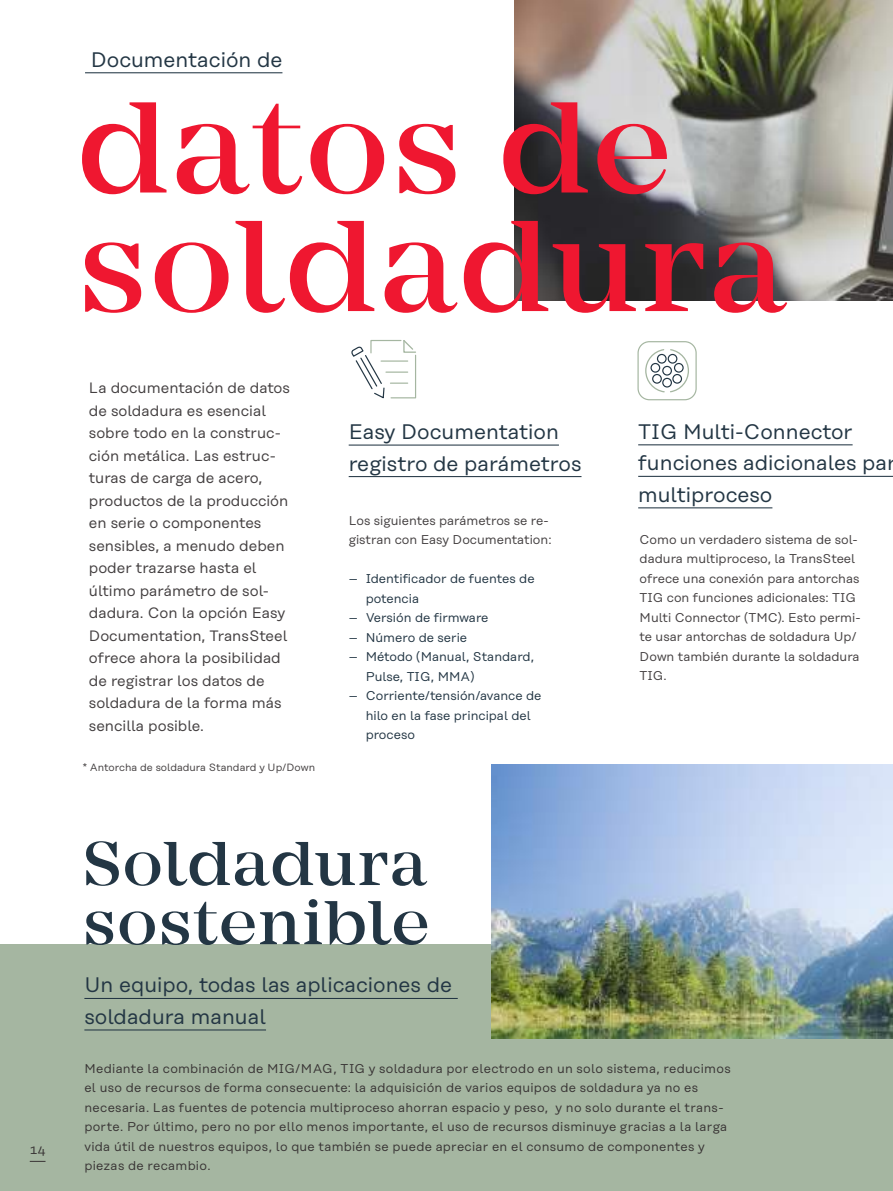
<style>
.page{position:relative;width:893px;height:1191px;background:#fff}
.page>*{position:absolute;margin:0;border:0;box-sizing:border-box;transform-origin:0 0}
.t1{font:500 134.55px/118.5px "Mirador";letter-spacing:.02em;color:#ef1730}
.t2{font:500 64.2px/59.1px "Mirador";letter-spacing:.02em;color:#233644}
.t3{font:21px/31.5px "Rational Text";color:#233644}
.t4{font:15px/22.5px "Rational Text";color:#444041}
.t5{font:12.75px/19.5px "Rational Text";letter-spacing:.02em;color:#393535}
.t6{font:12.75px/19.5px "Rational Text";color:#444041}
.t7{font:12.75px/19.5px "Rational Text";color:#233644}
.t8{font:10.5px "Rational Text";color:#444041}
</style>
<div class="page">
<img style="left:515px;top:0;width:378px;height:301px">
<div style="left:0;top:944px;width:893px;height:247px;background:#a5b6a1"></div>
<hr style="left:349px;top:444px;width:210px;height:1px;background:#233644">
<hr style="left:349px;top:476px;width:232px;height:1px;background:#233644">
<svg style="left:351px;top:340px;width:66px;height:59px"></svg>
<hr style="left:638px;top:444px;width:215px;height:1px;background:#233644">
<hr style="left:638px;top:476px;width:255px;height:1px;background:#233644">
<hr style="left:638px;top:507px;width:134px;height:1px;background:#233644">
<svg style="left:645px;top:349px;width:44px;height:44px"></svg>
<div style="left:637px;top:341px;width:60px;height:59px;border:1px solid #a5b6a1;border-radius:11px"></div>
<hr style="left:85px;top:72px;width:197px;height:1px;background:#233644">
<img style="left:491px;top:765px;width:402px;height:273px">
<hr style="left:84px;top:998px;width:374px;height:1px;background:#233644">
<hr style="left:84px;top:1029px;width:182px;height:1px;background:#233644">
<svg style="left:30px;top:1161px;width:16px;height:1px"></svg>
<p class="t5" style="left:30px;top:1139px;width:17px">14</p>
<h3 class="t3" style="left:91px;top:44px;width:193px">Documentación de</h3>
<h1 class="t1" style="left:78px;top:89px;width:710px">datos de soldadura</h1>
<p class="t4" style="left:89px;top:377px;width:203px">La documentación de datos de soldadura es esencial sobre todo en la construc&shy;ción metálica. Las estruc&shy;turas de carga de acero, productos de la producción en serie o componentes sensibles, a menudo deben poder trazarse hasta el último parámetro de sol&shy;dadura. Con la opción Easy<br>Documentation, TransSteel ofrece ahora la posibilidad de registrar los datos de soldadura de la forma más sencilla posible.</p>
<p class="t8" style="left:83px;top:761px;width:234px">* Antorcha de soldadura Standard y Up/Down</p>
<h3 class="t3" style="left:349px;top:416px;width:234px">Easy Documentation registro de parámetros</h3>
<p class="t6" style="left:349px;top:510px;width:204px">Los siguientes parámetros se re&shy;gistran con Easy Documentation:</p>
<p class="t7" style="left:366px;top:569px;width:170px;text-indent:-17px">– Identificador de fuentes de potencia</p>
<p class="t7" style="left:349px;top:608px;width:141px">– Versión de firmware</p>
<p class="t7" style="left:349px;top:627px;width:120px">– Número de serie</p>
<p class="t7" style="left:366px;top:647px;width:170px;text-indent:-17px">– Método (Manual, Standard,<br>Pulse, TIG, MMA)</p>
<p class="t7" style="left:366px;top:686px;width:177px;text-indent:-17px">– Corriente/tensión/avance de hilo en la fase principal del proceso</p>
<h2 class="t2" style="left:83px;top:834px;width:348px">Soldadura sostenible</h2>
<h3 class="t3" style="left:638px;top:416px;width:259px">TIG Multi-Connector funciones adicionales par multiproceso</h3>
<p class="t6" style="left:640px;top:529px;width:222px">Como un verdadero sistema de sol&shy;dadura multiproceso, la TransSteel ofrece una conexión para antorchas<br>TIG con funciones adicionales: TIG<br>Multi Connector (TMC). Esto permi&shy;te usar antorchas de soldadura Up/<br>Down también durante la soldadura<br>TIG.</p>
<h3 class="t3" style="left:84px;top:969px;width:369px">Un equipo, todas las aplicaciones de soldadura manual</h3>
<p class="t5" style="left:84px;top:1058px;width:648px">Mediante la combinación de MIG/MAG, TIG y soldadura por electrodo en un solo sistema, reducimos el uso de recursos de forma consecuente: la adquisición de varios equipos de soldadura ya no es necesaria. Las fuentes de potencia multiproceso ahorran espacio y peso, y no solo durante el trans&shy;porte. Por último, pero no por ello menos importante, el uso de recursos disminuye gracias a la larga vida útil de nuestros equipos, lo que también se puede apreciar en el consumo de componentes y piezas de recambio.</p>
</div>
